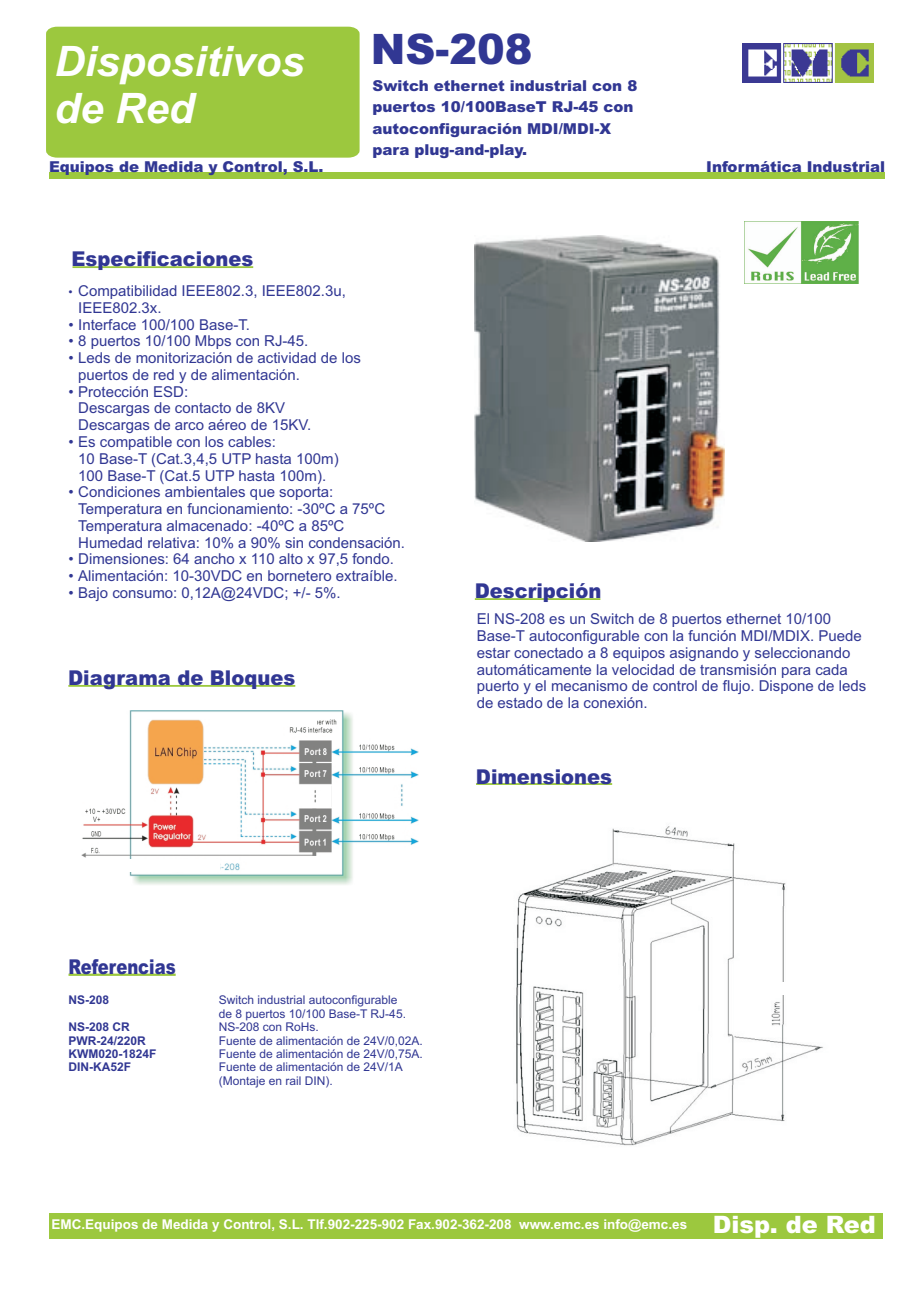
<style>
.page{position:relative;width:920px;height:1289px;background:#fff}
.page>*{position:absolute;margin:0;border:0;box-sizing:border-box;transform-origin:0 0}
.t1{font:italic 700 42px/47px "Arial";color:#fff}
.t2{font:900 42px "Arial";color:#313793}
.t3{font:900 20.4px "Arial";color:#313793;scale:.95 1}
.t4{font:900 20.4px "Arial";color:#313793;scale:.8 1}
.t5{font:15px/16.8px "Arial";color:#313793}
.t6{font:900 15px/21.1px "Arial";color:#313793}
.t7{font:700 13.5px "Arial";color:#fff}
.t8{font:12px/13.4px "Arial";color:#313793}
.t9{font:700 12px/13.4px "Arial";color:#313793}
.s1{font-weight:900;font-size:24px}
</style>
<div class="page">
<hr style="left:68px;top:685px;width:227px;height:2px;background:#9cc83e">
<hr style="left:476px;top:783px;width:136px;height:2px;background:#9cc83e">
<div style="left:46px;top:26px;width:314px;height:132px;background:#9cc83e"></div>
<div style="left:49px;top:1212px;width:833px;height:26px;background:#9cc83e"></div>
<div style="left:49px;top:172px;width:835px;height:7px;background:#9cc83e"></div>
<img style="left:744px;top:221px;width:114px;height:62px">
<hr style="left:475px;top:598px;width:125px;height:2px;background:#9cc83e">
<hr style="left:72px;top:266px;width:181px;height:2px;background:#9cc83e">
<hr style="left:68px;top:973px;width:108px;height:3px;background:#9cc83e">
<img style="left:742px;top:44px;width:131px;height:39px">
<img style="left:475px;top:235px;width:249px;height:307px">
<img style="left:516px;top:826px;width:307px;height:320px">
<img style="left:82px;top:710px;width:336px;height:175px">
<div style="left:113px;top:859px;width:107px;height:12px;background:#fff"></div>
<div style="left:267px;top:713px;width:50px;height:12px;background:#fff"></div>
<div style="left:742px;top:982px;width:50px;height:13px;background:#fff"></div>
<h1 class="t1" style="left:55px;top:42px;width:251px">Dispositivos de Red</h1>
<h1 class="t2" style="left:371px;top:34px;width:163px">NS-208</h1>
<p class="t6" style="left:372px;top:77px;width:266px">Switch ethernet industrial con 8 puertos 10/100BaseT RJ-45 con autoconfiguración MDI/MDI-X para plug-and-play.</p>
<p class="t6" style="left:49px;top:158px;width:276px">Equipos de Medida y Control, S.L.</p>
<p class="t6" style="left:706px;top:158px;width:180px">Informática Industrial</p>
<h2 class="t3" style="left:71px;top:251px;width:193px">Especificaciones</h2>
<p class="t5" style="left:78px;top:284px;width:269px">Compatibilidad IEEE802.3, IEEE802.3u,<br>IEEE802.3x.</p>
<p class="t8" style="left:68px;top:286px;width:6px">•</p>
<p class="t5" style="left:68px;top:317px;width:183px">• Interface 100/100 Base-T.</p>
<p class="t5" style="left:68px;top:334px;width:241px">• 8 puertos 10/100 Mbps con RJ-45.</p>
<p class="t5" style="left:68px;top:351px;width:294px">• Leds de monitorización de actividad de los</p>
<p class="t5" style="left:68px;top:384px;width:121px">• Protección ESD:</p>
<p class="t5" style="left:68px;top:435px;width:209px">• Es compatible con los cables:</p>
<p class="t5" style="left:78px;top:485px;width:308px;text-indent:-10px">• Condiciones ambientales que soporta:<br>Temperatura en funcionamiento: -30ºC a 75ºC</p>
<p class="t5" style="left:68px;top:552px;width:327px">• Dimensiones: 64 ancho x 110 alto x 97,5 fondo.</p>
<p class="t5" style="left:68px;top:569px;width:330px">• Alimentación: 10-30VDC en bornetero extraíble.</p>
<p class="t5" style="left:68px;top:585px;width:274px">• Bajo consumo: 0,12A@24VDC; +/- 5%.</p>
<p class="t5" style="left:78px;top:368px;width:223px">puertos de red y de alimentación.</p>
<p class="t5" style="left:78px;top:401px;width:234px">Descargas de contacto de 8KV<br>Descargas de arco aéreo de 15KV.</p>
<p class="t5" style="left:78px;top:451px;width:262px">10 Base-T (Cat.3,4,5 UTP hasta 100m)<br>100 Base-T (Cat.5 UTP hasta 100m).</p>
<p class="t5" style="left:78px;top:518px;width:268px">Temperatura almacenado: -40ºC a 85ºC</p>
<p class="t5" style="left:78px;top:535px;width:328px">Humedad relativa: 10% a 90% sin condensación.</p>
<h2 class="t3" style="left:68px;top:671px;width:240px">Diagrama de Bloques</h2>
<h2 class="t3" style="left:475px;top:583px;width:135px">Descripción</h2>
<p class="t5" style="left:477px;top:612px;width:391px">El NS-208 es un Switch de 8 puertos ethernet 10/100<br>Base-T autoconfigurable con la función MDI/MDIX. Puede estar conectado a 8 equipos asignando y seleccionando automáticamente la velocidad de transmisión para cada puerto y el mecanismo de control de flujo. Dispone de leds de estado de la conexión.</p>
<h2 class="t3" style="left:476px;top:769px;width:145px">Dimensiones</h2>
<h2 class="t4" style="left:68px;top:959px;width:135px">Referencias</h2>
<p class="t9" style="left:68px;top:994px;width:42px">NS-208</p>
<p class="t8" style="left:219px;top:994px;width:189px">Switch industrial autoconfigurable de 8 puertos 10/100 Base-T RJ-45.</p>
<p class="t9" style="left:68px;top:1021px;width:63px">NS-208 CR</p>
<p class="t8" style="left:219px;top:1021px;width:102px">NS-208 con RoHs.</p>
<p class="t9" style="left:68px;top:1034px;width:79px">PWR-24/220R</p>
<p class="t8" style="left:219px;top:1034px;width:206px">Fuente de alimentación de 24V/0,02A.</p>
<p class="t9" style="left:68px;top:1048px;width:90px">KWM020-1824F<br>DIN-KA52F</p>
<p class="t8" style="left:219px;top:1048px;width:206px">Fuente de alimentación de 24V/0,75A.<br>Fuente de alimentación de 24V/1A (Montaje en rail DIN).</p>
<p class="t7" style="left:51px;top:1219px;width:826px">EMC.Equipos de Medida y Control, S.L. Tlf.902-225-902 Fax.902-362-208 www.emc.es info@emc.es <span class="s1">Disp. de Red</span></p>
</div>
